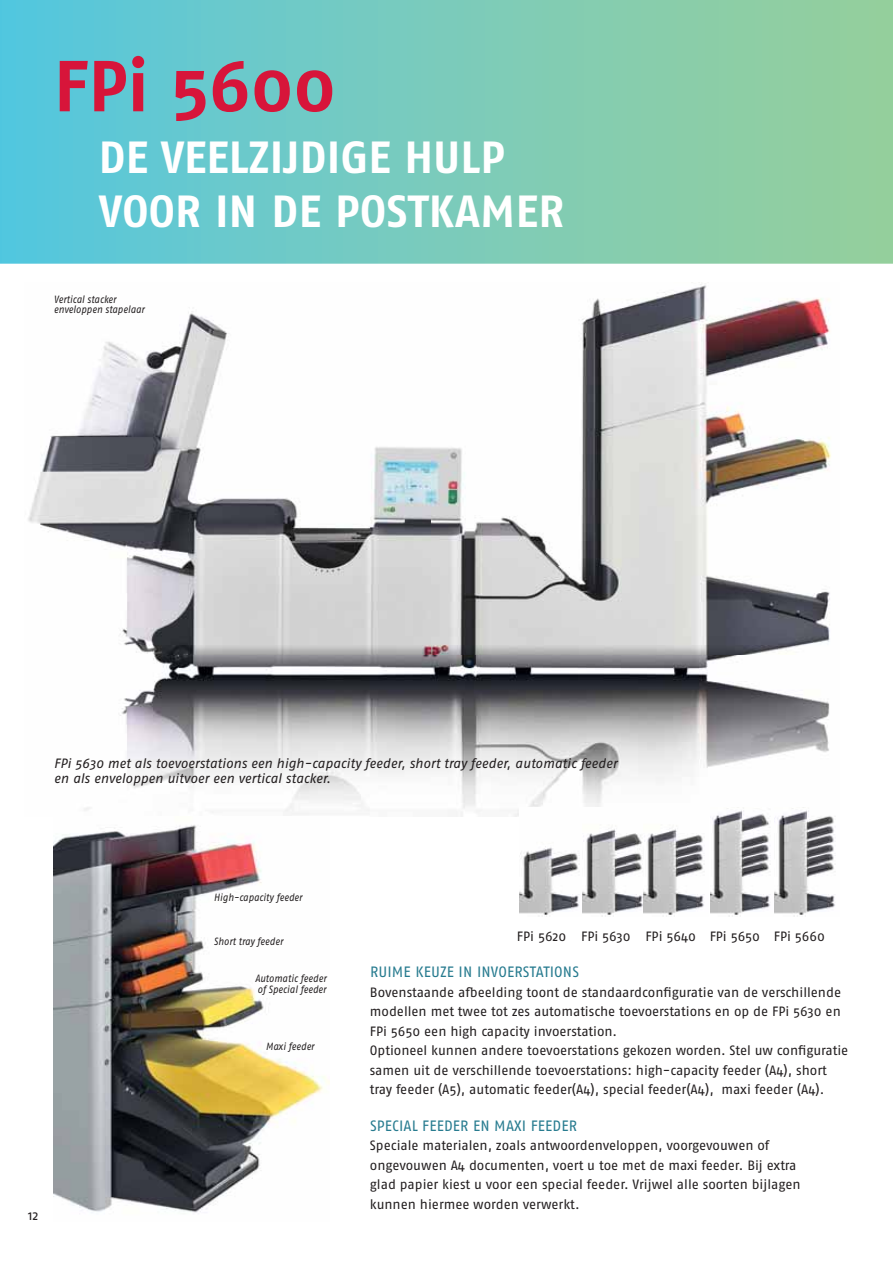
<style>
.page{position:relative;width:893px;height:1263px;background:#fff}
.page>*{position:absolute;margin:0;border:0;box-sizing:border-box;transform-origin:0 0}
.t1{font:700 72px "Fago Pro";color:#d7153a}
.t2{font:700 45px/54px "Fago Pro";color:#fff}
.t3{font:15px "Fago Pro";letter-spacing:.01em;color:#277b8f}
.t4{font:13.5px/19.5px "Fago Pro";color:#231f20}
.t5{font:italic 13.5px/15px "Fago Pro";color:#231f20}
.t6{font:italic 10.5px/10.5px "Fago Pro";color:#231f20;scale:.9 1}
</style>
<div class="page">
<img style="left:28px;top:283px;width:803px;height:533px">
<img style="left:54px;top:825px;width:275px;height:388px">
<svg style="left:0;top:0;width:893px;height:264px;background:#78cbbb"></svg>
<img style="left:519px;top:808px;width:125px;height:108px">
<img style="left:644px;top:808px;width:64px;height:107px">
<img style="left:710px;top:808px;width:126px;height:108px">
<h1 class="t1" style="left:54px;top:44px;width:283px">FPi 5600</h1>
<h2 class="t2" style="left:99px;top:130px;width:467px">DE VEELZIJDIGE HULP<br>VOOR IN DE POSTKAMER</h2>
<p class="t6" style="left:54px;top:295px;width:102px">Vertical stacker enveloppen stapelaar</p>
<p class="t5" style="left:54px;top:756px;width:565px">FPi 5630 met als toevoerstations een high-capacity feeder, short tray feeder, automatic feeder en als enveloppen uitvoer een vertical stacker.</p>
<p class="t4" style="left:28px;top:1206px;width:12px">12</p>
<p class="t6" style="left:214px;top:893px;width:100px">High-capacity feeder</p>
<p class="t6" style="left:214px;top:937px;width:78px">Short tray feeder</p>
<p class="t6" style="left:255px;top:974px;width:81px">Automatic feeder of Special feeder</p>
<p class="t6" style="left:266px;top:1042px;width:56px">Maxi feeder</p>
<p class="t4" style="left:517px;top:928px;width:309px">FPi 5620 FPi 5630 FPi 5640 FPi 5650 FPi 5660</p>
<p class="t3" style="left:370px;top:966px;width:211px">RUIME KEUZE IN INVOERSTATIONS</p>
<p class="t4" style="left:370px;top:983px;width:480px">Bovenstaande afbeelding toont de standaardconfiguratie van de verschillende modellen met twee tot zes automatische toevoerstations en op de FPi 5630 en FPi 5650 een high capacity invoerstation.<br>Optioneel kunnen andere toevoerstations gekozen worden. Stel uw configuratie samen uit de verschillende toevoerstations: high-capacity feeder (A4), short tray feeder (A5), automatic feeder(A4), special feeder(A4), maxi feeder (A4).</p>
<p class="t3" style="left:370px;top:1120px;width:209px">SPECIAL FEEDER EN MAXI FEEDER</p>
<p class="t4" style="left:370px;top:1137px;width:432px">Speciale materialen, zoals antwoordenveloppen, voorgevouwen of ongevouwen A4 documenten, voert u toe met de maxi feeder. Bij extra glad papier kiest u voor een special feeder. Vrijwel alle soorten bijlagen kunnen hiermee worden verwerkt.</p>
</div>
